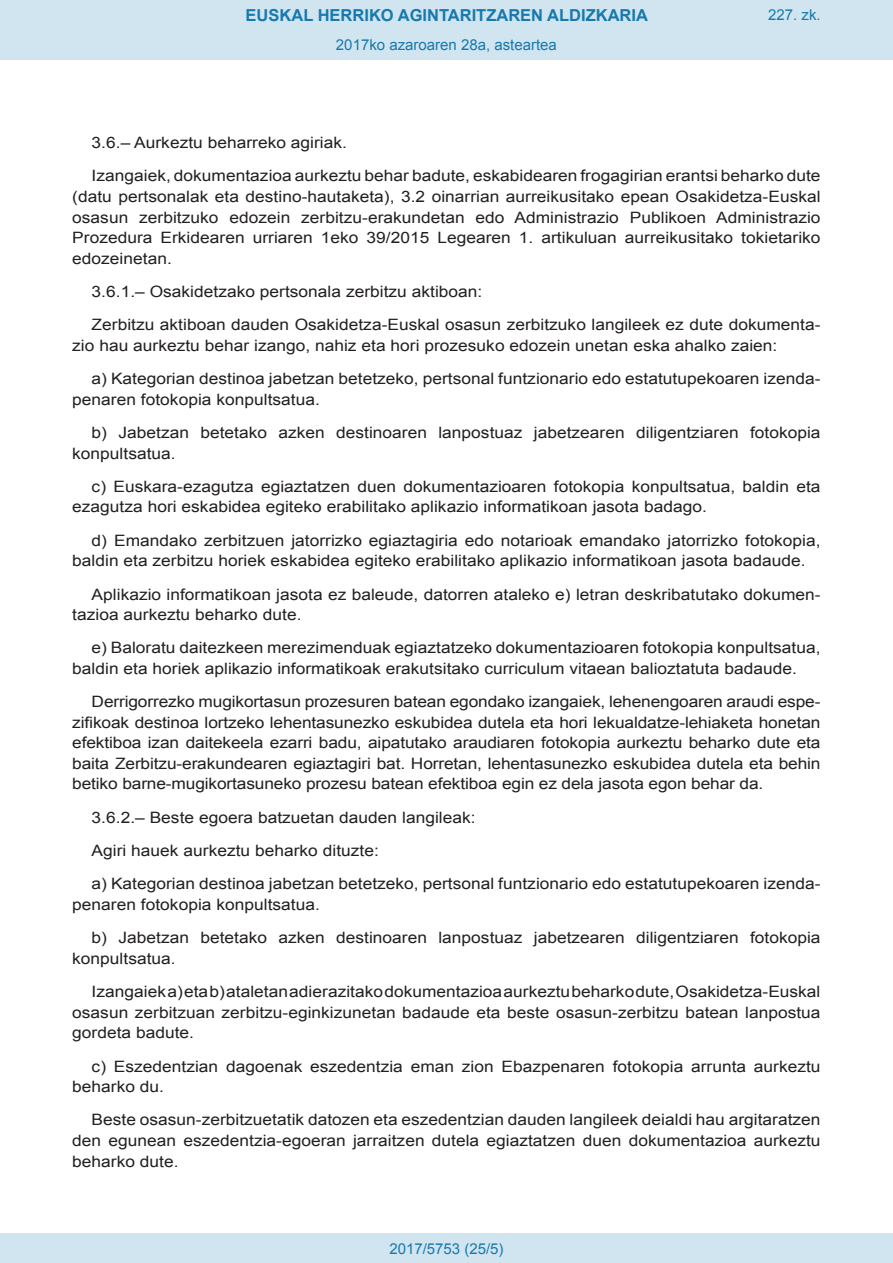
<style>
.page{position:relative;width:893px;height:1263px;background:#fff}
.page>*{position:absolute;margin:0;border:0;box-sizing:border-box;transform-origin:0 0}
.t1{font:700 16.5px "Arial";color:#1879ad}
.BOPVDetalle{font:15.6px/20.5px "Arial";color:#231f20;scale:1.11 1}
.Paginacion_Centro{font:15px "Arial";color:#1879ad}
</style>
<div class="page">
<div style="left:0;top:0;width:893px;height:60px;background:#d0e5f0"></div>
<div style="left:0;top:1233px;width:893px;height:30px;background:#d0e5f0"></div>
<p class="t1" style="left:246px;top:4px;width:404px">EUSKAL HERRIKO AGINTARITZAREN ALDIZKARIA</p>
<p class="Paginacion_Centro" style="left:336px;top:35px;width:222px">2017ko azaroaren 28a, asteartea</p>
<p class="Paginacion_Centro" style="left:768px;top:5px;width:54px">227. zk.</p>
<p class="BOPVDetalle" style="left:92px;top:132px;width:232px">3.6.– Aurkeztu beharreko agiriak.</p>
<p class="BOPVDetalle" style="left:72px;top:166px;width:676px;text-align:justify;text-indent:19px">Izangaiek, dokumentazioa aurkeztu behar badute, eskabidearen frogagirian erantsi beharko dute (datu pertsonalak eta destino-hautaketa), 3.2 oinarrian aurreikusitako epean Osakidetza-Euskal osasun zerbitzuko edozein zerbitzu-erakundetan edo Administrazio Publikoen Administrazio Prozedura Erkidearen urriaren 1eko 39/2015 Legearen 1. artikuluan aurreikusitako tokietariko edozeinetan.</p>
<p class="BOPVDetalle" style="left:92px;top:281px;width:354px">3.6.1.– Osakidetzako pertsonala zerbitzu aktiboan:</p>
<p class="BOPVDetalle" style="left:72px;top:315px;width:676px;text-indent:19px">Zerbitzu aktiboan dauden Osakidetza-Euskal osasun zerbitzuko langileek ez dute dokumenta&shy;zio hau aurkeztu behar izango, nahiz eta hori prozesuko edozein unetan eska ahalko zaien:</p>
<p class="BOPVDetalle" style="left:72px;top:368px;width:676px;text-indent:19px">a) Kategorian destinoa jabetzan betetzeko, pertsonal funtzionario edo estatutupekoaren izenda&shy;penaren fotokopia konpultsatua.</p>
<p class="BOPVDetalle" style="left:72px;top:422px;width:676px;text-indent:19px">b) Jabetzan betetako azken destinoaren lanpostuaz jabetzearen diligentziaren fotokopia konpultsatua.</p>
<p class="BOPVDetalle" style="left:72px;top:476px;width:676px;text-indent:19px">c) Euskara-ezagutza egiaztatzen duen dokumentazioaren fotokopia konpultsatua, baldin eta ezagutza hori eskabidea egiteko erabilitako aplikazio informatikoan jasota badago.</p>
<p class="BOPVDetalle" style="left:72px;top:530px;width:676px;text-indent:19px">d) Emandako zerbitzuen jatorrizko egiaztagiria edo notarioak emandako jatorrizko fotokopia, baldin eta zerbitzu horiek eskabidea egiteko erabilitako aplikazio informatikoan jasota badaude.</p>
<p class="BOPVDetalle" style="left:72px;top:584px;width:676px;text-indent:19px">Aplikazio informatikoan jasota ez baleude, datorren ataleko e) letran deskribatutako dokumen&shy;tazioa aurkeztu beharko dute.</p>
<p class="BOPVDetalle" style="left:72px;top:638px;width:676px;text-indent:19px">e) Baloratu daitezkeen merezimenduak egiaztatzeko dokumentazioaren fotokopia konpultsatua, baldin eta horiek aplikazio informatikoak erakutsitako curriculum vitaean balioztatuta badaude.</p>
<p class="BOPVDetalle" style="left:72px;top:692px;width:676px;text-align:justify;text-indent:19px">Derrigorrezko mugikortasun prozesuren batean egondako izangaiek, lehenengoaren araudi espe&shy;zifikoak destinoa lortzeko lehentasunezko eskubidea dutela eta hori lekualdatze-lehiaketa honetan efektiboa izan daitekeela ezarri badu, aipatutako araudiaren fotokopia aurkeztu beharko dute eta baita Zerbitzu-erakundearen egiaztagiri bat. Horretan, lehentasunezko eskubidea dutela eta behin betiko barne-mugikortasuneko prozesu batean efektiboa egin ez dela jasota egon behar da.</p>
<p class="BOPVDetalle" style="left:92px;top:807px;width:347px">3.6.2.– Beste egoera batzuetan dauden langileak:</p>
<p class="BOPVDetalle" style="left:92px;top:840px;width:260px">Agiri hauek aurkeztu beharko dituzte:</p>
<p class="BOPVDetalle" style="left:72px;top:874px;width:676px;text-indent:19px">a) Kategorian destinoa jabetzan betetzeko, pertsonal funtzionario edo estatutupekoaren izenda&shy;penaren fotokopia konpultsatua.</p>
<p class="BOPVDetalle" style="left:72px;top:928px;width:676px;text-indent:19px">b) Jabetzan betetako azken destinoaren lanpostuaz jabetzearen diligentziaren fotokopia konpultsatua.</p>
<p class="BOPVDetalle" style="left:72px;top:981px;width:676px;text-align:justify;text-indent:19px">Izangaiek a) eta b) ataletan adierazitako dokumentazioa aurkeztu beharko dute, Osakidetza-Euskal osasun zerbitzuan zerbitzu-eginkizunetan badaude eta beste osasun-zerbitzu batean lanpostua gordeta badute.</p>
<p class="BOPVDetalle" style="left:72px;top:1056px;width:676px;text-indent:19px">c) Eszedentzian dagoenak eszedentzia eman zion Ebazpenaren fotokopia arrunta aurkeztu beharko du.</p>
<p class="BOPVDetalle" style="left:72px;top:1110px;width:676px;text-align:justify;text-indent:19px">Beste osasun-zerbitzuetatik datozen eta eszedentzian dauden langileek deialdi hau argitaratzen den egunean eszedentzia-egoeran jarraitzen dutela egiaztatzen duen dokumentazioa aurkeztu beharko dute.</p>
<p class="Paginacion_Centro" style="left:389px;top:1238px;width:116px">2017/5753 (25/5)</p>
</div>
